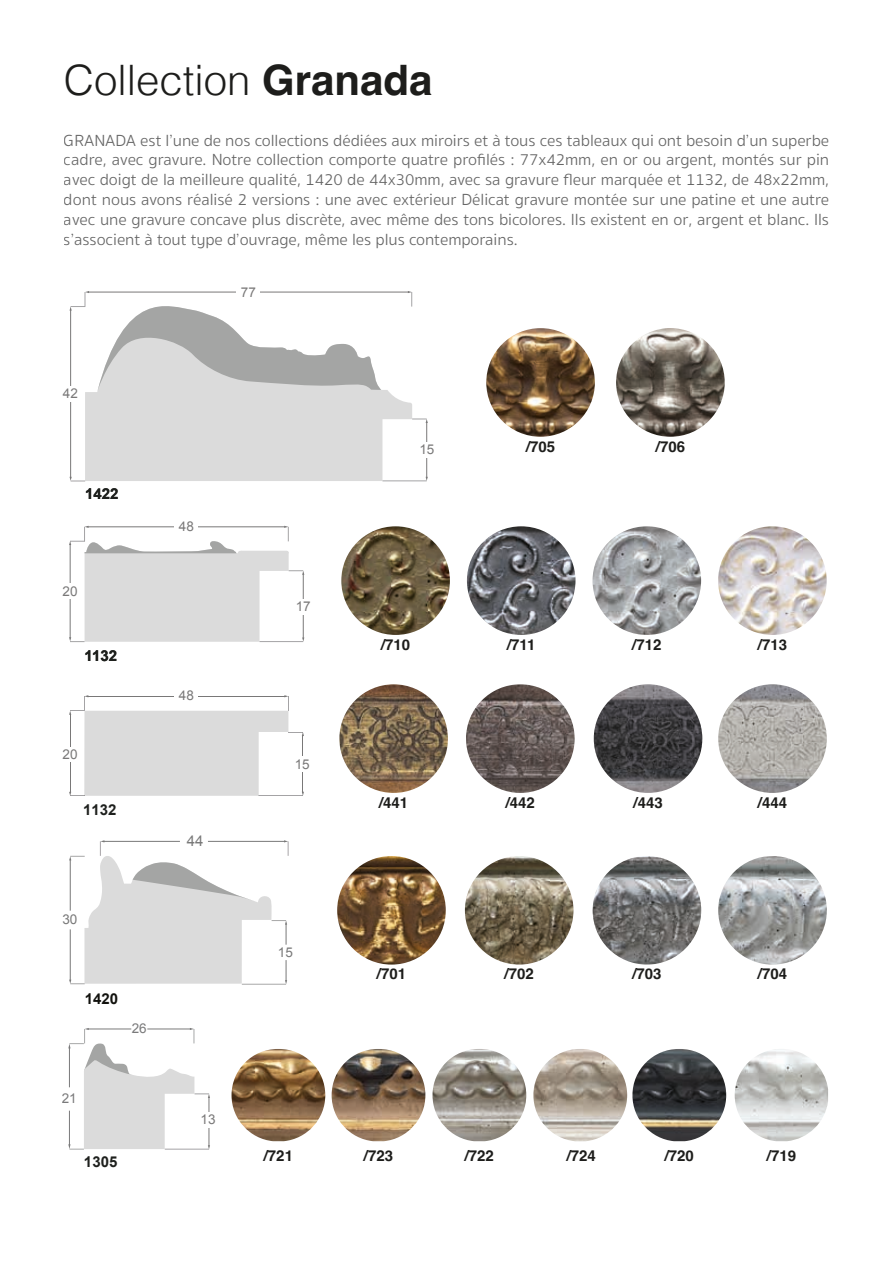
<style>
.page{position:relative;width:893px;height:1263px;background:#fff}
.page>*{position:absolute;margin:0;border:0;box-sizing:border-box;transform-origin:0 0}
.t1{font:300 42px "Helvetica";color:#1d1d1b}
.t2{font:300 16.5px/19.8px "Sukhumvit Set";color:#000;text-align:justify}
.t3{font:700 15px "Helvetica";color:#1d1d1b}
.t4{font:700 15px "Arial";color:#1e201d}
.t5{font:700 15px "Arial";color:#12120e}
.t6{font:15px "Arial";color:#787878}
.t7{font:13.5px "Arial";color:#797878}
.t8{font:13.5px "Arial";color:#787878}
.t9{font:13.5px "Arial";color:#7a7a7b}
.s1{font-weight:700}
</style>
<div class="page">
<img style="left:232px;top:1049px;width:93px;height:92px">
<hr style="left:70px;top:310px;width:1px;height:167px;background:#797878">
<div style="left:63px;top:386px;width:14px;height:15px;background:#fff"></div>
<svg style="left:85px;top:291px;width:327px;height:190px;fill:#dbdbdb"></svg>
<svg style="left:97px;top:291px;width:284px;height:101px"></svg>
<svg style="left:70px;top:291px;width:19px;height:20px"></svg>
<hr style="left:382px;top:481px;width:45px;height:1px;background:#a4a3a5">
<svg style="left:70px;top:477px;width:15px;height:5px"></svg>
<svg style="left:408px;top:291px;width:4px;height:16px"></svg>
<hr style="left:426px;top:422px;width:1px;height:55px;background:#797878">
<svg style="left:412px;top:419px;width:16px;height:4px"></svg>
<div style="left:414px;top:442px;width:24px;height:16px;background:#fff"></div>
<img style="left:486px;top:328px;width:109px;height:109px">
<img style="left:616px;top:328px;width:109px;height:109px;border-radius:54px">
<hr style="left:242px;top:984px;width:44px;height:1px;background:#a7a7a7">
<svg style="left:69px;top:840px;width:220px;height:144px"></svg>
<img style="left:465px;top:856px;width:108px;height:108px">
<img style="left:718px;top:856px;width:109px;height:108px">
<img style="left:337px;top:856px;width:109px;height:108px;border-radius:54px">
<img style="left:593px;top:856px;width:108px;height:108px">
<svg style="left:69px;top:526px;width:235px;height:116px"></svg>
<div style="left:174px;top:519px;width:24px;height:16px;background:#fff"></div>
<div style="left:69px;top:583px;width:10px;height:16px;background:#fff"></div>
<img style="left:341px;top:526px;width:109px;height:109px">
<img style="left:592px;top:526px;width:109px;height:109px">
<img style="left:467px;top:526px;width:108px;height:109px">
<img style="left:718px;top:526px;width:109px;height:109px;border-radius:54px">
<img style="left:466px;top:684px;width:109px;height:109px;border-radius:54px">
<img style="left:718px;top:684px;width:109px;height:109px;border-radius:54px">
<img style="left:339px;top:684px;width:109px;height:109px;border-radius:54px">
<img style="left:594px;top:684px;width:108px;height:109px;border-radius:54px">
<svg style="left:69px;top:695px;width:235px;height:101px"></svg>
<svg style="left:68px;top:1028px;width:142px;height:122px"></svg>
<img style="left:533px;top:1049px;width:94px;height:92px">
<img style="left:632px;top:1049px;width:94px;height:92px">
<img style="left:332px;top:1049px;width:93px;height:92px">
<img style="left:432px;top:1049px;width:94px;height:92px">
<img style="left:735px;top:1049px;width:93px;height:92px">
<h1 class="t1" style="left:64px;top:45px;width:370px">Collection <span class="s1">Granada</span></h1>
<p class="t2" style="left:64px;top:131px;width:767px">GRANADA est l’une de nos collections dédiées aux miroirs et à tous ces tableaux qui ont besoin d’un superbe cadre, avec gravure. Notre collection comporte quatre profilés : 77x42mm, en or ou argent, montés sur pin avec doigt de la meilleure qualité, 1420 de 44x30mm, avec sa gravure fleur marquée et 1132, de 48x22mm, dont nous avons réalisé 2 versions : une avec extérieur Délicat gravure montée sur une patine et une autre avec une gravure concave plus discrète, avec même des tons bicolores. Ils existent en or, argent et blanc. Ils s’associent à tout type d’ouvrage, même les plus contemporains.</p>
<p class="t7" style="left:241px;top:283px;width:17px">77</p>
<p class="t7" style="left:63px;top:384px;width:17px">42</p>
<p class="t4" style="left:85px;top:484px;width:35px">1422</p>
<p class="t7" style="left:63px;top:582px;width:17px">20</p>
<p class="t4" style="left:85px;top:645px;width:34px">1132</p>
<p class="t7" style="left:63px;top:745px;width:17px">20</p>
<p class="t4" style="left:83px;top:799px;width:35px">1132</p>
<p class="t8" style="left:62px;top:911px;width:17px">30</p>
<p class="t5" style="left:85px;top:989px;width:35px">1420</p>
<p class="t9" style="left:132px;top:1019px;width:17px">26</p>
<p class="t9" style="left:62px;top:1089px;width:17px">21</p>
<p class="t4" style="left:84px;top:1152px;width:35px">1305</p>
<p class="t7" style="left:179px;top:517px;width:17px">48</p>
<p class="t7" style="left:179px;top:686px;width:17px">48</p>
<p class="t6" style="left:187px;top:831px;width:18px">44</p>
<p class="t7" style="left:200px;top:1111px;width:17px">13</p>
<p class="t7" style="left:296px;top:597px;width:17px">17</p>
<p class="t7" style="left:295px;top:755px;width:17px">15</p>
<p class="t8" style="left:278px;top:944px;width:17px">15</p>
<p class="t3" style="left:264px;top:1146px;width:31px">/721</p>
<p class="t7" style="left:419px;top:441px;width:17px">15</p>
<p class="t3" style="left:526px;top:437px;width:31px">/705</p>
<p class="t3" style="left:656px;top:437px;width:31px">/706</p>
<p class="t3" style="left:381px;top:635px;width:31px">/710</p>
<p class="t3" style="left:507px;top:635px;width:30px">/711</p>
<p class="t3" style="left:632px;top:635px;width:31px">/712</p>
<p class="t3" style="left:758px;top:635px;width:31px">/713</p>
<p class="t3" style="left:379px;top:793px;width:31px">/441</p>
<p class="t3" style="left:506px;top:793px;width:31px">/442</p>
<p class="t3" style="left:633px;top:793px;width:31px">/443</p>
<p class="t3" style="left:758px;top:793px;width:31px">/444</p>
<p class="t3" style="left:377px;top:965px;width:31px">/701</p>
<p class="t3" style="left:632px;top:965px;width:31px">/703</p>
<p class="t3" style="left:758px;top:965px;width:31px">/704</p>
<p class="t3" style="left:505px;top:965px;width:31px">/702</p>
<p class="t3" style="left:364px;top:1146px;width:31px">/723</p>
<p class="t3" style="left:465px;top:1146px;width:31px">/722</p>
<p class="t3" style="left:567px;top:1146px;width:31px">/724</p>
<p class="t3" style="left:665px;top:1146px;width:31px">/720</p>
<p class="t3" style="left:767px;top:1146px;width:31px">/719</p>
</div>
